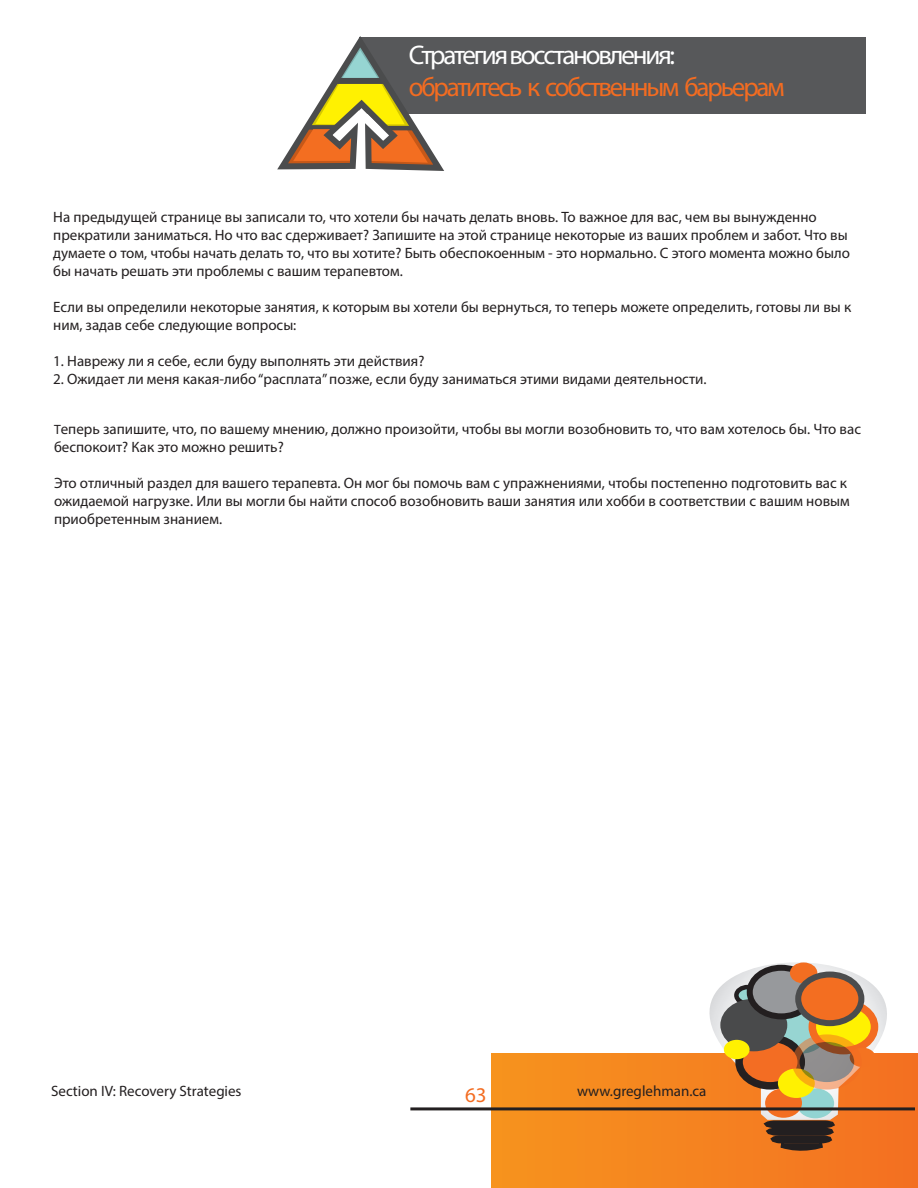
<style>
.page{position:relative;width:918px;height:1188px;background:#fff}
.page>*{position:absolute;margin:0;border:0;box-sizing:border-box;transform-origin:0 0}
.heading_4{font:27px "Myriad Pro";letter-spacing:-.08em;color:#f36c21}
.heading_4-2{font:27px "Myriad Pro";letter-spacing:-.08em;color:#fff}
.t1{font:21px "Myriad Pro";color:#f36c21}
.t2{font:15px/18px "Myriad Pro";color:#231f20}
.s1{font-size:13.5px}
</style>
<div class="page">
<div style="left:491px;top:1053px;width:427px;height:135px;background:linear-gradient(to right,#f6941e,#f37022)"></div>
<svg style="left:558px;top:962px;width:360px;height:158px"></svg>
<svg style="left:736px;top:987px;width:23px;height:16px"></svg>
<div style="left:734px;top:985px;width:28px;height:21px;border:4px solid #231f20;border-radius:50%"></div>
<svg style="left:773px;top:1008px;width:55px;height:46px"></svg>
<svg style="left:759px;top:1118px;width:81px;height:34px;background:#734729"></svg>
<div style="left:739px;top:1038px;width:62px;height:48px;background:#f36c21;border-radius:50%"></div>
<div style="left:735px;top:1034px;width:70px;height:56px;border:8px solid #231f20;border-radius:50%"></div>
<div style="left:797px;top:1089px;width:36px;height:29px;background:#92d4d3;border-radius:50%"></div>
<div style="left:797px;top:1088px;width:37px;height:30px;border:2px solid #92d4d1;border-radius:50%"></div>
<div style="left:765px;top:1088px;width:37px;height:30px;background:#f36e21;border-radius:50%"></div>
<div style="left:778px;top:1069px;width:37px;height:29px;background:#fff101;border-radius:50%"></div>
<svg style="left:812px;top:1003px;width:63px;height:48px"></svg>
<div style="left:809px;top:999px;width:69px;height:55px;border:8px solid #f36c21;border-radius:50%"></div>
<div style="left:720px;top:999px;width:67px;height:52px;background:#494a4b;border-radius:50%"></div>
<div style="left:750px;top:968px;width:63px;height:48px;background:#97999c;border-radius:50%"></div>
<div style="left:747px;top:965px;width:69px;height:54px;border:6px solid #231f20;border-radius:50%"></div>
<div style="left:850px;top:1048px;width:25px;height:19px;background:#f47321;border-radius:50%"></div>
<div style="left:724px;top:1040px;width:26px;height:19px;background:#fff101;border-radius:50%"></div>
<div style="left:792px;top:965px;width:23px;height:16px;background:#f36e21;border-radius:50%"></div>
<div style="left:790px;top:962px;width:27px;height:21px;border:4px solid #f36e21;border-radius:50%"></div>
<svg style="left:796px;top:1038px;width:62px;height:48px;background:#94816e"></svg>
<div style="left:792px;top:1034px;width:70px;height:56px;border:8px solid #f36c21;border-radius:50%"></div>
<div style="left:798px;top:975px;width:63px;height:48px;background:#f36e21;border-radius:50%"></div>
<div style="left:795px;top:972px;width:69px;height:54px;border:6px solid #4b4c4d;border-radius:50%"></div>
<hr style="left:410px;top:1107px;width:505px;height:3px;background:#231f20">
<div style="left:359px;top:38px;width:507px;height:76px;background:#57585a"></div>
<svg style="left:277px;top:36px;width:173px;height:135px"></svg>
<p class="heading_4-2" style="left:409px;top:38px;width:268px">Стратегия восстановления:</p>
<p class="heading_4" style="left:409px;top:70px;width:377px">обратитесь к собственным барьерам</p>
<p class="t2" style="left:53px;top:207px;width:798px">На предыдущей странице вы записали то, что хотели бы начать делать вновь. То важное для вас, чем вы вынужденно прекратили заниматься. Но что вас сдерживает? Запишите на этой странице некоторые из ваших проблем и забот. Что вы думаете о том, чтобы начать делать то, что вы хотите? Быть обеспокоенным - это нормально. С этого момента можно было бы начать решать эти проблемы с вашим терапевтом.</p>
<p class="t2" style="left:53px;top:297px;width:800px">Если вы определили некоторые занятия, к которым вы хотели бы вернуться, то теперь можете определить, готовы ли вы к ним, задав себе следующие вопросы:</p>
<p class="t2" style="left:53px;top:351px;width:373px">1. Наврежу ли я себе, если буду выполнять эти действия?</p>
<p class="t2" style="left:53px;top:369px;width:655px">2. Ожидает ли меня какая-либо “расплата” позже, если буду заниматься этими видами деятельности.</p>
<p class="t2" style="left:54px;top:419px;width:809px"><span class="s1">Т</span>еперь запишите, что, по вашему мнению, должно произойти, чтобы вы могли возобновить то, что вам хотелось бы. Что вас беспокоит? Как это можно решить?</p>
<p class="t2" style="left:54px;top:473px;width:797px">Это отличный раздел для вашего терапевта. Он мог бы помочь вам с упражнениями, чтобы постепенно подготовить вас к ожидаемой нагрузке. Или вы могли бы найти способ возобновить ваши занятия или хобби в соответствии с вашим новым приобретенным знанием.</p>
<p class="t2" style="left:51px;top:1082px;width:192px">Section IV: Recovery Strategies</p>
<p class="t2" style="left:577px;top:1082px;width:131px">www.greglehman.ca</p>
<h2 class="t1" style="left:465px;top:1082px;width:23px">63</h2>
</div>
